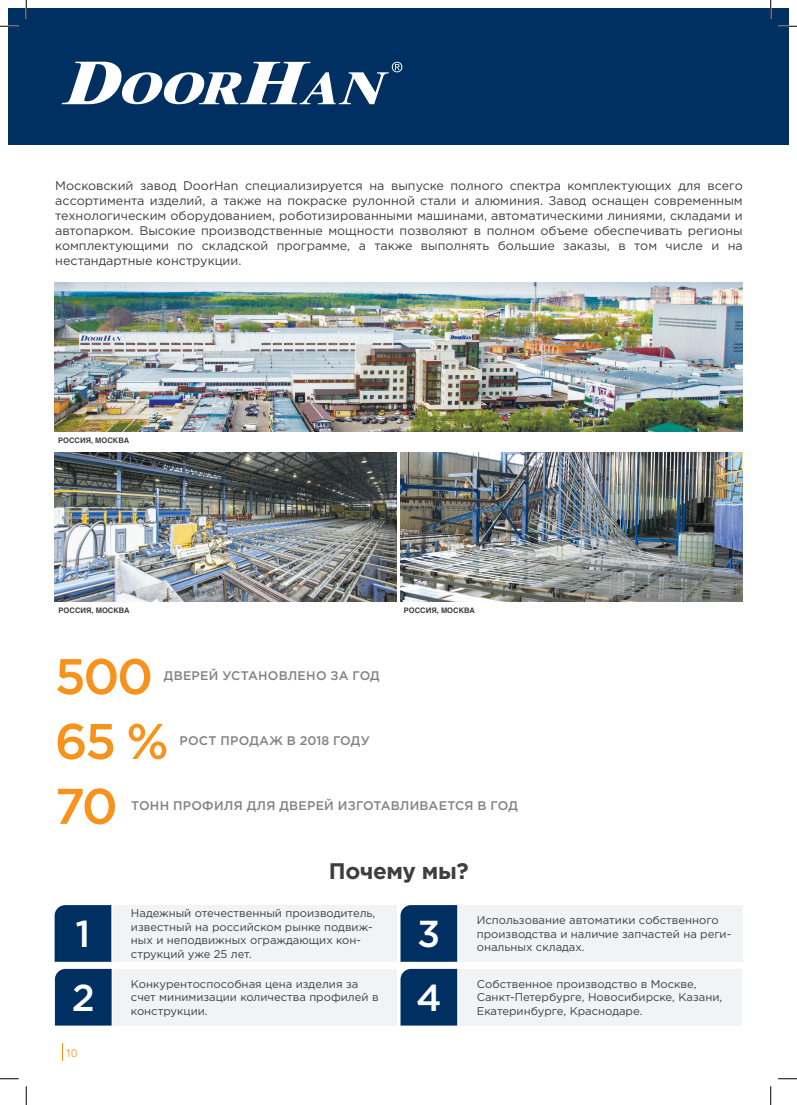
<style>
.page{position:relative;width:797px;height:1105px;background:#fff}
.page>*{position:absolute;margin:0;border:0;box-sizing:border-box;transform-origin:0 0}
.t1{font:500 50px "Gotham Pro";letter-spacing:-.05em;color:#f7931d}
.t2{font:500 37.5px "Gotham Pro";color:#fff}
.t3{font:700 22.5px "Gotham Pro";letter-spacing:-.02em;color:#3e3e3f}
.t4{font:12.5px/15px "Gotham Pro";color:#3e3e3f;text-align:justify}
.t5{font:500 12.5px "Gotham Pro";letter-spacing:.02em;color:#808285}
.t6{font:11.25px/13.5px "Gotham Pro";color:#3e3e3f}
.t7{font:300 11.25px "Helios";color:#f7931d}
.t8{font:700 7.5px "Helios";color:#3e3e3f}
</style>
<div class="page">
<div style="left:9px;top:9px;width:779px;height:136px;background:#003062"></div>
<svg style="left:62px;top:62px;width:340px;height:42px"></svg>
<div style="left:55px;top:905px;width:56px;height:57px;background:#003062"></div>
<div style="left:400px;top:905px;width:57px;height:57px;background:#003062"></div>
<div style="left:55px;top:969px;width:57px;height:56px;background:#003062"></div>
<div style="left:400px;top:969px;width:57px;height:56px;background:#003062"></div>
<div style="left:113px;top:969px;width:284px;height:56px;background:#f2f3f4"></div>
<div style="left:113px;top:905px;width:284px;height:57px;background:#f2f3f4"></div>
<div style="left:459px;top:969px;width:282px;height:56px;background:#f2f3f4"></div>
<div style="left:459px;top:905px;width:283px;height:57px;background:#f2f3f4"></div>
<img style="left:55px;top:452px;width:342px;height:149px">
<img style="left:400px;top:452px;width:342px;height:149px">
<img style="left:55px;top:282px;width:687px;height:149px">
<svg style="left:62px;top:1043px;width:1px;height:18px"></svg>
<svg style="left:0;top:25px;width:19px;height:2px"></svg>
<svg style="left:778px;top:25px;width:19px;height:2px"></svg>
<svg style="left:0;top:1078px;width:19px;height:1px"></svg>
<svg style="left:778px;top:1078px;width:19px;height:1px"></svg>
<svg style="left:25px;top:0;width:2px;height:19px"></svg>
<svg style="left:25px;top:1086px;width:2px;height:19px"></svg>
<svg style="left:770px;top:0;width:1px;height:19px"></svg>
<svg style="left:770px;top:1086px;width:1px;height:19px"></svg>
<p class="t4" style="left:55px;top:178px;width:689px">Московский завод DoorHan специализируется на выпуске полного спектра комплектующих для всего ассортимента изделий, а также на покраске рулонной стали и алюминия. Завод оснащен современным технологическим оборудованием, роботизированными машинами, автоматическими линиями, складами и автопарком. Высокие производственные мощности позволяют в полном объеме обеспечивать регионы комплектующими по складской программе, а также выполнять большие заказы, в том числе и на нестандартные конструкции.</p>
<p class="t8" style="left:58px;top:436px;width:72px">РОССИЯ, МОСКВА</p>
<p class="t8" style="left:59px;top:606px;width:72px">РОССИЯ, МОСКВА</p>
<p class="t8" style="left:404px;top:606px;width:72px">РОССИЯ, МОСКВА</p>
<p class="t1" style="left:55px;top:648px;width:100px">500</p>
<p class="t5" style="left:164px;top:669px;width:217px">ДВЕРЕЙ УСТАНОВЛЕНО ЗА ГОД</p>
<p class="t1" style="left:55px;top:713px;width:115px">65 %</p>
<p class="t5" style="left:179px;top:734px;width:192px">РОСТ ПРОДАЖ В 2018 ГОДУ</p>
<p class="t1" style="left:55px;top:778px;width:65px">70</p>
<p class="t5" style="left:131px;top:799px;width:388px">ТОНН ПРОФИЛЯ ДЛЯ ДВЕРЕЙ ИЗГОТАВЛИВАЕТСЯ В ГОД</p>
<p class="t2" style="left:76px;top:912px;width:16px">1</p>
<p class="t2" style="left:72px;top:976px;width:24px">2</p>
<p class="t7" style="left:65px;top:1046px;width:14px">10</p>
<p class="t3" style="left:329px;top:858px;width:141px">Почему мы?</p>
<p class="t6" style="left:131px;top:906px;width:246px">Надежный отечественный производитель, известный на российском рынке подвиж&shy;ных и неподвижных ограждающих кон&shy;струкций уже 25 лет.</p>
<p class="t6" style="left:131px;top:977px;width:249px">Конкурентоспособная цена изделия за счет минимизации количества профилей в конструкции.</p>
<p class="t2" style="left:417px;top:912px;width:25px">3</p>
<p class="t2" style="left:416px;top:976px;width:27px">4</p>
<p class="t6" style="left:477px;top:913px;width:256px">Использование автоматики собственного производства и наличие запчастей на реги&shy;ональных складах.</p>
<p class="t6" style="left:477px;top:977px;width:247px">Собственное производство в Москве,<br>Санкт-Петербурге, Новосибирске, Казани,<br>Екатеринбурге, Краснодаре.</p>
</div>
